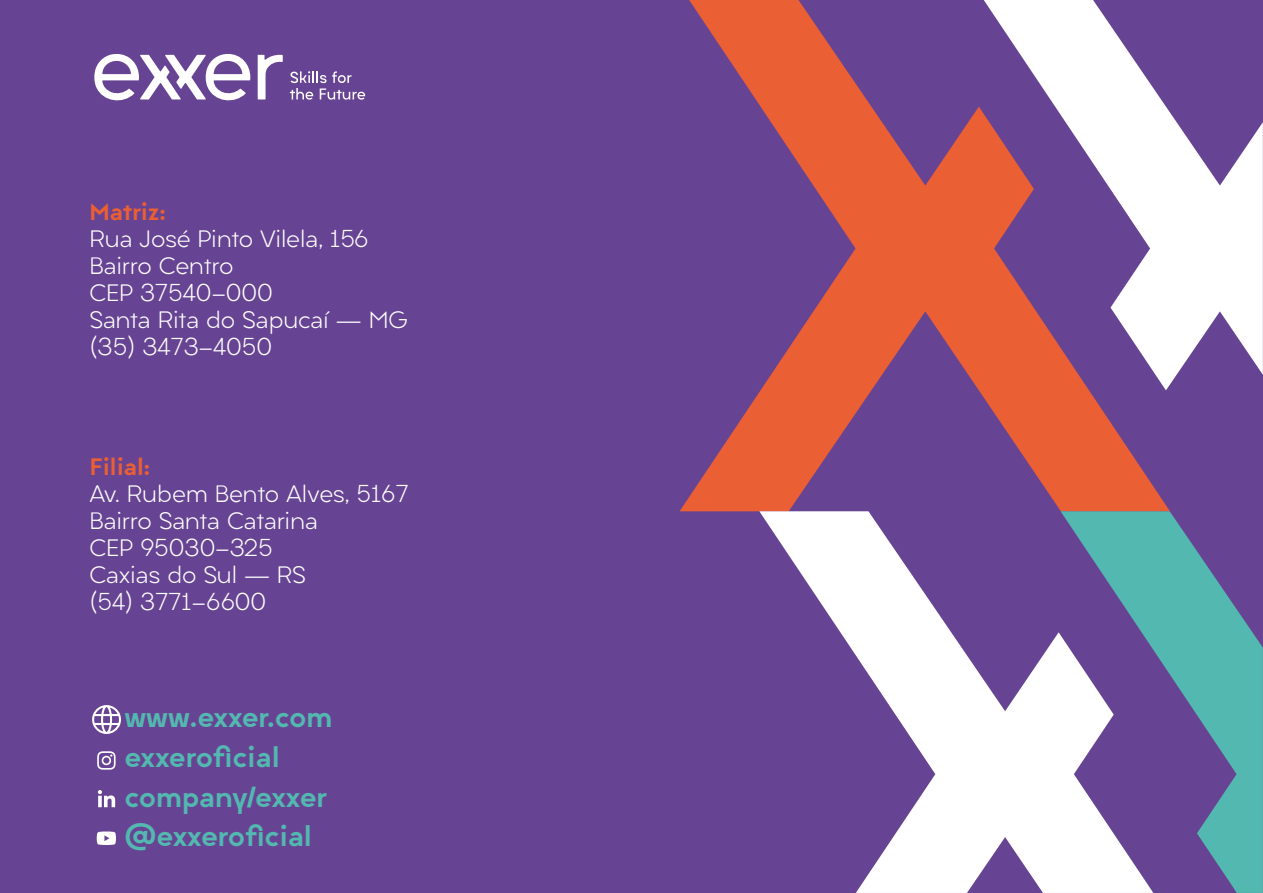
<style>
.page{position:relative;width:1263px;height:893px;background:#674493}
.page>*{position:absolute;margin:0;border:0;box-sizing:border-box;transform-origin:0 0}
.t1{font:900 27.15px/39.6px "Liber Grotesque Family";letter-spacing:-.01em;color:#53b8b0}
.t2{font:300 22.65px/27.2px "Liber Grotesque Family";color:#fff}
.t3{font:900 22.65px "Liber Grotesque Family";color:#ea5f34}
</style>
<div class="page">
<svg style="left:680px;top:0;width:490px;height:511px"></svg>
<svg style="left:984px;top:0;width:279px;height:390px"></svg>
<svg style="left:759px;top:511px;width:301px;height:382px"></svg>
<svg style="left:1060px;top:511px;width:203px;height:382px"></svg>
<svg style="left:290px;top:71px;width:75px;height:29px"></svg>
<svg style="left:258px;top:55px;width:25px;height:44px"></svg>
<svg style="left:94px;top:54px;width:156px;height:47px"></svg>
<svg style="left:92px;top:705px;width:29px;height:29px"></svg>
<svg style="left:97px;top:751px;width:19px;height:19px"></svg>
<svg style="left:98px;top:790px;width:17px;height:17px"></svg>
<svg style="left:97px;top:831px;width:19px;height:14px"></svg>
<p class="t3" style="left:89px;top:197px;width:78px">Matriz:</p>
<p class="t2" style="left:89px;top:225px;width:320px">Rua José Pinto Vilela, 156<br>Bairro Centro<br>CEP 37540-000<br>Santa Rita do Sapucaí – MG (35) 3473-4050</p>
<p class="t3" style="left:89px;top:452px;width:62px">Filial:</p>
<p class="t2" style="left:89px;top:480px;width:321px">Av. Rubem Bento Alves, 5167<br>Bairro Santa Catarina<br>CEP 95030-325<br>Caxias do Sul – RS<br>(54) 3771-6600</p>
<p class="t1" style="left:124px;top:698px;width:209px">www.exxer.com exxeroficial company/exxer @exxeroficial</p>
</div>
